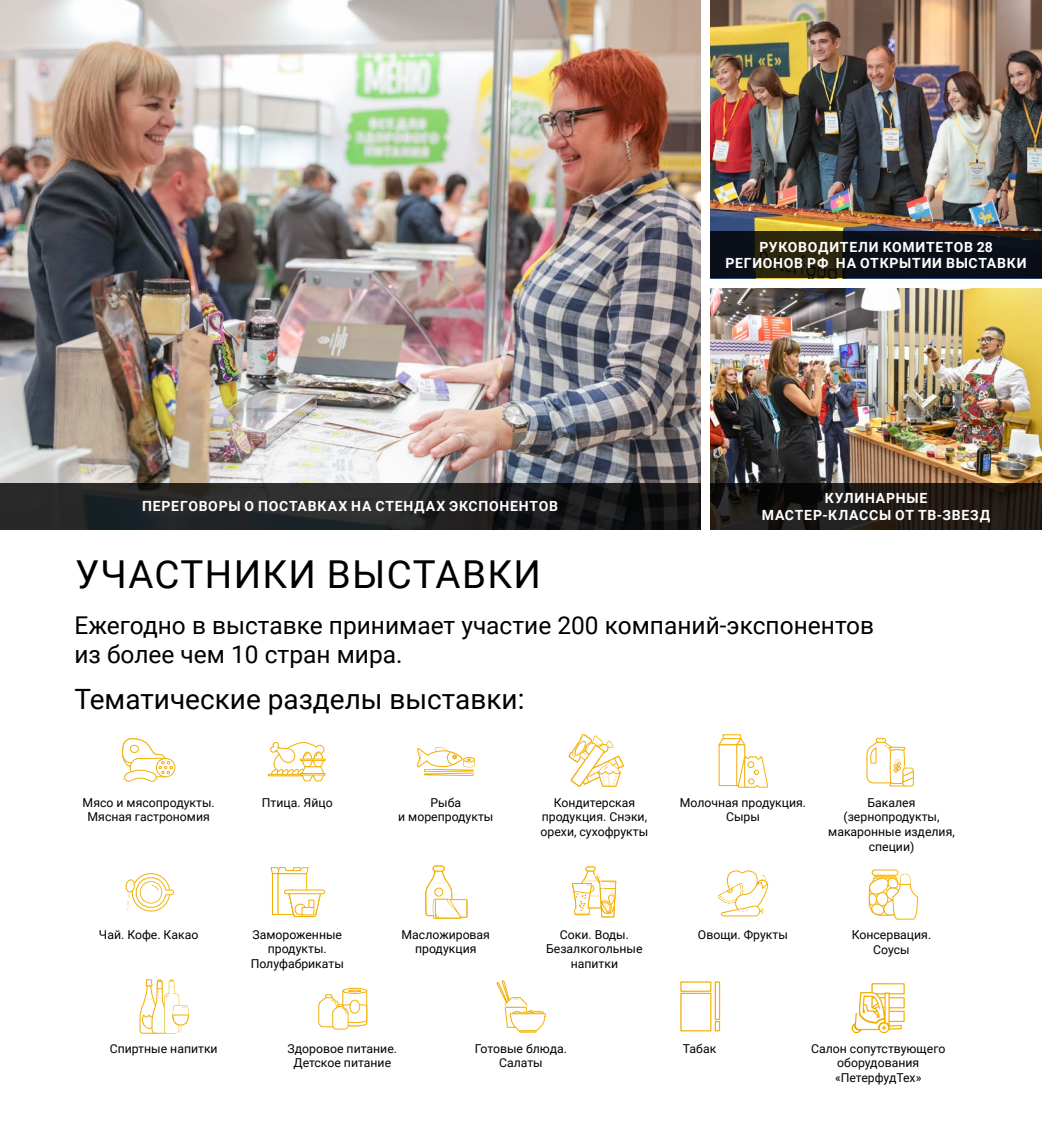
<style>
.page{position:relative;width:1042px;height:1141px;background:#fff}
.page>*{position:absolute;margin:0;border:0;box-sizing:border-box;transform-origin:0 0}
.Заг_1{font:38.5px "Roboto";letter-spacing:.035em;color:#000}
.Заг_2{font:28px "Roboto";color:#000}
.текст_15{font:24.5px/29.4px "Roboto";color:#000}
.Подпись_к_фото{font:700 14px/16.8px "Roboto";letter-spacing:.055em;color:#fff;text-align:center}
.Подписи_под_иконками{font:12.25px/14.7px "Roboto";color:#000;text-align:center}
</style>
<div class="page">
<img style="left:710px;top:289px;width:332px;height:194px">
<img style="left:710px;top:0;width:332px;height:232px">
<svg style="left:710px;top:232px;width:332px;height:46px;background:#131515"></svg>
<svg style="left:710px;top:483px;width:332px;height:47px;background:#1d1814"></svg>
<hr style="left:1041px;top:789px;width:1px;height:47px;background:#000">
<div style="left:156px;top:758px;width:19px;height:19px;border:1px solid #fff;border-radius:50%"></div>
<svg style="left:122px;top:738px;width:51px;height:44px"></svg>
<div style="left:300px;top:773px;width:26px;height:2px;border:1px solid #fff"></div>
<svg style="left:270px;top:741px;width:55px;height:41px"></svg>
<div style="left:300px;top:759px;width:26px;height:2px;border:1px solid #fff"></div>
<svg style="left:417px;top:747px;width:58px;height:21px"></svg>
<div style="left:424px;top:773px;width:50px;height:3px;border:1px solid #fff"></div>
<div style="left:424px;top:769px;width:50px;height:3px;border:1px solid #fff"></div>
<svg style="left:568px;top:734px;width:56px;height:53px"></svg>
<svg style="left:718px;top:737px;width:28px;height:9px"></svg>
<svg style="left:738px;top:756px;width:30px;height:32px"></svg>
<div style="left:747px;top:761px;width:7px;height:7px;border:1px solid #fff;border-radius:50%"></div>
<svg style="left:866px;top:737px;width:48px;height:50px"></svg>
<div style="left:132px;top:873px;width:38px;height:38px;border:1px solid #fff;border-radius:50%"></div>
<svg style="left:126px;top:875px;width:48px;height:36px"></svg>
<div style="left:277px;top:873px;width:30px;height:42px;border:1px solid #fff"></div>
<div style="left:272px;top:873px;width:6px;height:42px;border:1px solid #fff"></div>
<svg style="left:270px;top:867px;width:39px;height:7px"></svg>
<div style="left:284px;top:890px;width:41px;height:4px;border:1px solid #fff;border-radius:2px"></div>
<svg style="left:288px;top:889px;width:33px;height:28px"></svg>
<div style="left:308px;top:900px;width:6px;height:8px;border:1px solid #fff"></div>
<svg style="left:425px;top:865px;width:43px;height:54px"></svg>
<svg style="left:572px;top:866px;width:45px;height:52px"></svg>
<svg style="left:718px;top:870px;width:50px;height:47px"></svg>
<div style="left:871px;top:869px;width:27px;height:7px;border:1px solid #fff;border-radius:3px"></div>
<svg style="left:868px;top:873px;width:51px;height:47px"></svg>
<svg style="left:139px;top:979px;width:50px;height:55px"></svg>
<div style="left:343px;top:988px;width:24px;height:5px;background:#f9c53e;border-radius:50%"></div>
<div style="left:342px;top:988px;width:25px;height:6px;border:1px solid #fff;border-radius:50%"></div>
<svg style="left:318px;top:990px;width:49px;height:40px"></svg>
<svg style="left:496px;top:980px;width:50px;height:53px"></svg>
<div style="left:680px;top:993px;width:31px;height:38px;border:1px solid #fff"></div>
<div style="left:715px;top:981px;width:5px;height:39px;border:1px solid #fff"></div>
<div style="left:715px;top:1021px;width:5px;height:10px;border:1px solid #fff"></div>
<svg style="left:851px;top:991px;width:52px;height:43px"></svg>
<img style="left:0;top:0;width:700px;height:483px">
<svg style="left:0;top:483px;width:700px;height:47px;background:#212223"></svg>
<p class="Подпись_к_фото" style="left:142px;top:498px;width:417px">ПЕРЕГОВОРЫ О ПОСТАВКАХ НА СТЕНДАХ ЭКСПОНЕНТОВ</p>
<p class="Заг_1" style="left:75px;top:547px;width:467px">УЧАСТНИКИ ВЫСТАВКИ</p>
<p class="Подпись_к_фото" style="left:725px;top:238px;width:303px">РУКОВОДИТЕЛИ КОМИТЕТОВ 28<br>РЕГИОНОВ РФ НА ОТКРЫТИИ ВЫСТАВКИ</p>
<p class="Подпись_к_фото" style="left:825px;top:489px;width:104px">КУЛИНАРНЫЕ</p>
<p class="Подпись_к_фото" style="left:762px;top:506px;width:230px">МАСТЕР-КЛАССЫ ОТ ТВ-ЗВЕЗД</p>
<p class="текст_15" style="left:74px;top:609px;width:801px">Ежегодно в выставке принимает участие 200 компаний-экспонентов из более чем 10 стран мира.</p>
<p class="Заг_2" style="left:74px;top:680px;width:451px">Тематические разделы выставки:</p>
<p class="Подписи_под_иконками" style="left:83px;top:795px;width:134px">Мясо и мясопродукты.<br>Мясная гастрономия</p>
<p class="Подписи_под_иконками" style="left:262px;top:795px;width:72px">Птица. Яйцо</p>
<p class="Подписи_под_иконками" style="left:398px;top:795px;width:97px">Рыба<br>и морепродукты</p>
<p class="Подписи_под_иконками" style="left:540px;top:795px;width:109px">Кондитерская продукция. Снэки, орехи, сухофрукты</p>
<p class="Подписи_под_иконками" style="left:680px;top:795px;width:128px">Молочная продукция.<br>Сыры</p>
<p class="Подписи_под_иконками" style="left:828px;top:795px;width:128px">Бакалея (зернопродукты, макаронные изделия, специи)</p>
<p class="Подписи_под_иконками" style="left:99px;top:926px;width:101px">Чай. Кофе. Какао</p>
<p class="Подписи_под_иконками" style="left:251px;top:926px;width:95px">Замороженные продукты.<br>Полуфабрикаты</p>
<p class="Подписи_под_иконками" style="left:402px;top:926px;width:90px">Масложировая продукция</p>
<p class="Подписи_под_иконками" style="left:546px;top:926px;width:98px">Соки. Воды.<br>Безалкогольные напитки</p>
<p class="Подписи_под_иконками" style="left:698px;top:927px;width:91px">Овощи. Фрукты</p>
<p class="Подписи_под_иконками" style="left:852px;top:927px;width:81px">Консервация.<br>Соусы</p>
<p class="Подписи_под_иконками" style="left:110px;top:1040px;width:109px">Спиртные напитки</p>
<p class="Подписи_под_иконками" style="left:288px;top:1040px;width:111px">Здоровое питание.<br>Детское питание</p>
<p class="Подписи_под_иконками" style="left:475px;top:1040px;width:94px">Готовые блюда.<br>Салаты</p>
<p class="Подписи_под_иконками" style="left:683px;top:1040px;width:35px">Табак</p>
<p class="Подписи_под_иконками" style="left:811px;top:1040px;width:136px">Салон сопутствующего оборудования «ПетерфудТех»</p>
</div>
